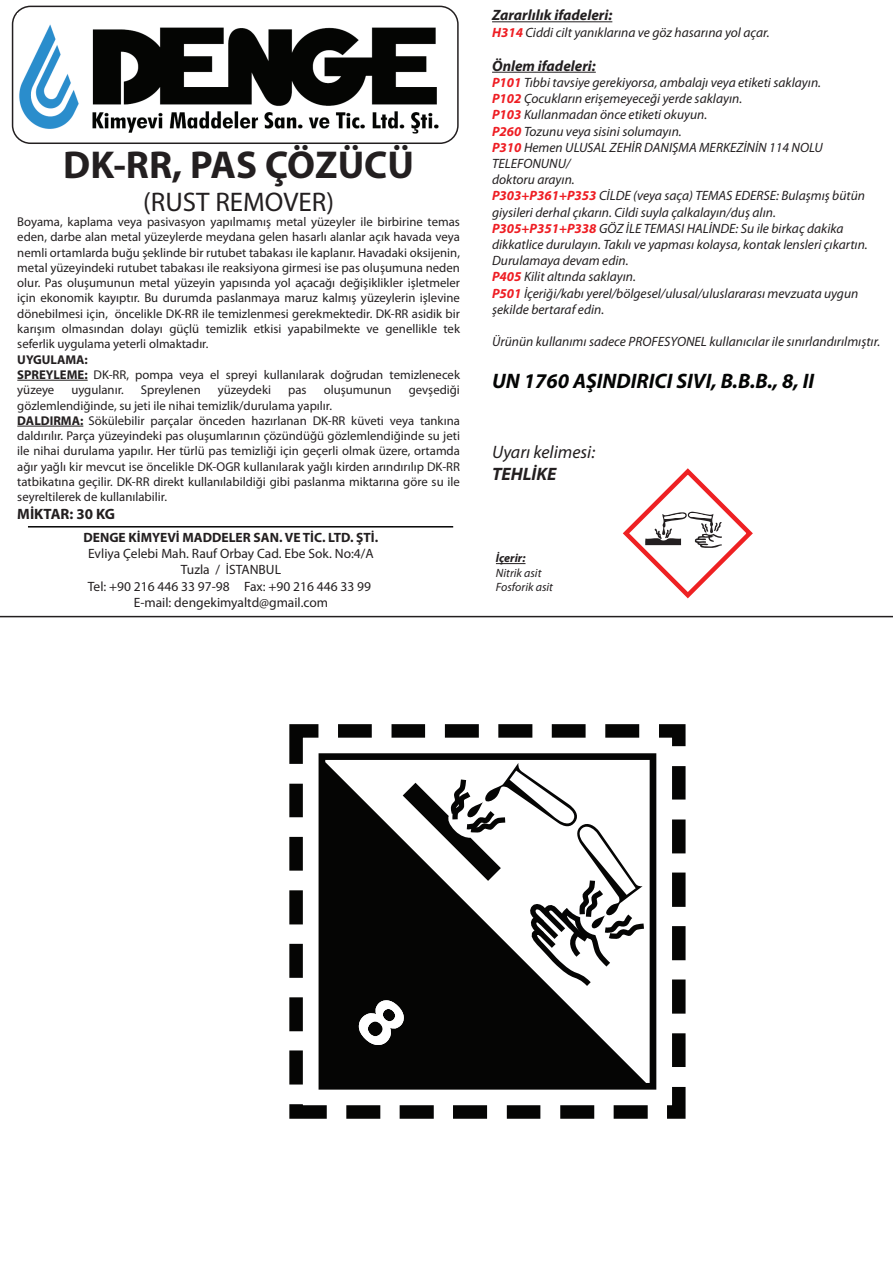
<style>
.page{position:relative;width:893px;height:1263px;background:#fff}
.page>*{position:absolute;margin:0;border:0;box-sizing:border-box;transform-origin:0 0}
.t1{font:700 39px "Myriad Pro";color:#231f20}
.t2{font:27px "Myriad Pro";color:#231f20}
.t3{font:italic 700 21px "Myriad Pro";color:#040504}
.t4{font:italic 18px "Myriad Pro";color:#231f20}
.t5{font:italic 700 18px "Myriad Pro";color:#231f20}
.t6{font:italic 700 15px "Myriad Pro";color:#231f20}
.t7{font:700 15px "Myriad Pro";color:#231f20}
.t8{font:italic 13.5px/16.2px "Myriad Pro";color:#231f20}
.t9{font:13.5px/16.2px "Myriad Pro";color:#231f20;text-align:center}
.t10{font:700 13.5px "Myriad Pro";color:#231f20}
.t11{font:12.75px/15.3px "Myriad Pro";color:#231f20}
.t12{font:italic 12px/14.4px "Myriad Pro";color:#231f20}
.t13{font:italic 700 12px "Myriad Pro";color:#231f20}
.s1{font-weight:700}
.s2{font-weight:700;color:#ee1d23}
</style>
<div class="page">
<hr style="left:0;top:616px;width:893px;height:1px;background:#231f20">
<div style="left:12px;top:6px;width:447px;height:138px;border:2px solid #231f20;border-radius:18px"></div>
<hr style="left:28px;top:526px;width:425px;height:1px;background:#040504">
<hr style="left:17px;top:380px;width:71px;height:1px;background:#231f20">
<hr style="left:17px;top:426px;width:66px;height:1px;background:#231f20">
<hr style="left:492px;top:21px;width:120px;height:1px;background:#231f20">
<hr style="left:492px;top:72px;width:104px;height:1px;background:#231f20">
<svg style="left:496px;top:563px;width:29px;height:1px"></svg>
<img style="left:19px;top:24px;width:420px;height:110px">
<svg style="left:622px;top:468px;width:131px;height:131px"></svg>
<svg style="left:319px;top:753px;width:337px;height:336px;background:#292928"></svg>
<div style="left:392px;top:724px;width:33px;height:14px;background:#050504"></div>
<div style="left:338px;top:724px;width:34px;height:14px;background:#050504"></div>
<svg style="left:289px;top:724px;width:43px;height:53px"></svg>
<div style="left:289px;top:784px;width:14px;height:33px;background:#050504"></div>
<div style="left:289px;top:837px;width:14px;height:34px;background:#050504"></div>
<div style="left:289px;top:890px;width:14px;height:34px;background:#050504"></div>
<div style="left:289px;top:944px;width:14px;height:34px;background:#050504"></div>
<div style="left:289px;top:997px;width:14px;height:34px;background:#050504"></div>
<div style="left:289px;top:1050px;width:14px;height:34px;background:#050504"></div>
<svg style="left:289px;top:1104px;width:38px;height:15px"></svg>
<div style="left:346px;top:1105px;width:34px;height:14px;background:#050504"></div>
<div style="left:400px;top:1105px;width:34px;height:14px;background:#050504"></div>
<div style="left:453px;top:1105px;width:34px;height:14px;background:#050504"></div>
<div style="left:507px;top:1105px;width:33px;height:14px;background:#050504"></div>
<div style="left:560px;top:1105px;width:34px;height:14px;background:#050504"></div>
<div style="left:614px;top:1105px;width:34px;height:14px;background:#050504"></div>
<svg style="left:653px;top:1073px;width:33px;height:46px"></svg>
<div style="left:672px;top:1033px;width:14px;height:34px;background:#050504"></div>
<div style="left:672px;top:979px;width:14px;height:35px;background:#050504"></div>
<svg style="left:403px;top:724px;width:283px;height:267px"></svg>
<svg style="left:359px;top:1000px;width:45px;height:45px"></svg>
<h1 class="t1" style="left:63px;top:140px;width:352px">DK-RR, PAS ÇÖZÜCÜ</h1>
<h2 class="t2" style="left:143px;top:185px;width:192px">(RUST REMOVER)</h2>
<p class="t11" style="left:17px;top:214px;width:444px;text-align:justify">Boyama, kaplama veya pasivasyon yapılmamış metal yüzeyler ile birbirine temas eden, darbe alan metal yüzeylerde meydana gelen hasarlı alanlar açık havada veya nemli ortamlarda buğu şeklinde bir rutubet tabakası ile kaplanır. Havadaki oksijenin, metal yüzeyindeki rutubet tabakası ile reaksiyona girmesi ise pas oluşumuna neden olur. Pas oluşumunun metal yüzeyin yapısında yol açacağı değişiklikler işletmeler için ekonomik kayıptır. Bu durumda paslanmaya maruz kalmış yüzeylerin işlevine dönebilmesi için, öncelikle DK-RR ile temizlenmesi gerekmektedir. DK-RR asidik bir karışım olmasından dolayı güçlü temizlik etkisi yapabilmekte ve genellikle tek seferlik uygulama yeterli olmaktadır.</p>
<p class="t11" style="left:17px;top:351px;width:444px"><span class="s1">UYGULAMA:<br>SPREYLEME:</span> DK-RR, pompa veya el spreyi kullanılarak doğrudan temizlenecek yüzeye</p>
<p class="t11" style="left:71px;top:382px;width:54px">uygulanır.</p>
<p class="t11" style="left:141px;top:382px;width:61px">Spreylenen</p>
<p class="t11" style="left:218px;top:382px;width:55px">yüzeydeki</p>
<p class="t11" style="left:288px;top:382px;width:20px">pas</p>
<p class="t11" style="left:324px;top:382px;width:69px">oluşumunun</p>
<p class="t11" style="left:409px;top:382px;width:53px">gevşediği</p>
<p class="t11" style="left:17px;top:397px;width:444px">gözlemlendiğinde, su jeti ile nihai temizlik/durulama yapılır.<br><span class="s1">DALDIRMA:</span> Sökülebilir parçalar önceden hazırlanan DK-RR küveti veya tankına daldırılır. Parça yüzeyindeki pas oluşumlarının çözündüğü gözlemlendiğinde su jeti ile nihai durulama yapılır. Her türlü pas temizliği için geçerli olmak üzere, ortamda ağır yağlı kir mevcut ise öncelikle DK-OGR kullanılarak yağlı kirden arındırılıp DK-RR tatbikatına geçilir. DK-RR direkt kullanılabildiği gibi paslanma miktarına göre su ile seyreltilerek de kullanılabilir.</p>
<p class="t7" style="left:17px;top:504px;width:99px">MİKTAR: 30 KG</p>
<p class="t10" style="left:84px;top:529px;width:296px">DENGE KİMYEVİ MADDELER SAN. VE TİC. LTD. ŞTİ.</p>
<p class="t9" style="left:88px;top:545px;width:287px">Evliya Çelebi Mah. Rauf Orbay Cad. Ebe Sok. No:4/A Tuzla / İSTANBUL<br>Tel: +90 216 446 33 97-98 Fax: +90 216 446 33 99<br>E-mail: dengekimyaltd@gmail.com</p>
<p class="t6" style="left:492px;top:6px;width:122px">Zararlılık ifadeleri:</p>
<p class="t8" style="left:492px;top:24px;width:279px"><span class="s2">H314</span> Ciddi cilt yanıklarına ve göz hasarına yol açar.</p>
<p class="t6" style="left:492px;top:56px;width:105px">Önlem ifadeleri:</p>
<p class="t8" style="left:492px;top:74px;width:377px"><span class="s2">P101</span> Tıbbi tavsiye gerekiyorsa, ambalajı veya etiketi saklayın.<br><span class="s2">P102</span> Çocukların erişemeyeceği yerde saklayın.<br><span class="s2">P103</span> Kullanmadan önce etiketi okuyun.<br><span class="s2">P260</span> Tozunu veya sisini solumayın.<br><span class="s2">P310</span> Hemen ULUSAL ZEHİR DANIŞMA MERKEZİNİN 114 NOLU TELEFONUNU/<br>doktoru arayın.<br><span class="s2">P303+P361+P353</span> CİLDE (veya saça) TEMAS EDERSE: Bulaşmış bütün giysileri derhal çıkarın. Cildi suyla çalkalayın/duş alın.<br><span class="s2">P305+P351+P338</span> GÖZ İLE TEMASI HALİNDE: Su ile birkaç dakika dikkatlice durulayın. Takılı ve yapması kolaysa, kontak lensleri çıkartın.<br>Durulamaya devam edin.<br><span class="s2">P405</span> Kilit altında saklayın.<br><span class="s2">P501</span> İçeriği/kabı yerel/bölgesel/ulusal/uluslararası mevzuata uygun şekilde bertaraf edin.</p>
<p class="t8" style="left:492px;top:333px;width:390px">Ürünün kullanımı sadece PROFESYONEL kullanıcılar ile sınırlandırılmıştır.</p>
<h3 class="t3" style="left:492px;top:367px;width:324px">UN 1760 AŞINDIRICI SIVI, B.B.B., 8, II</h3>
<h3 class="t4" style="left:492px;top:441px;width:105px">Uyarı kelimesi:</h3>
<h3 class="t5" style="left:492px;top:462px;width:66px">TEHLİKE</h3>
<p class="t13" style="left:496px;top:550px;width:31px">İçerir:</p>
<p class="t12" style="left:496px;top:565px;width:59px">Nitrik asit<br>Fosforik asit</p>
</div>
